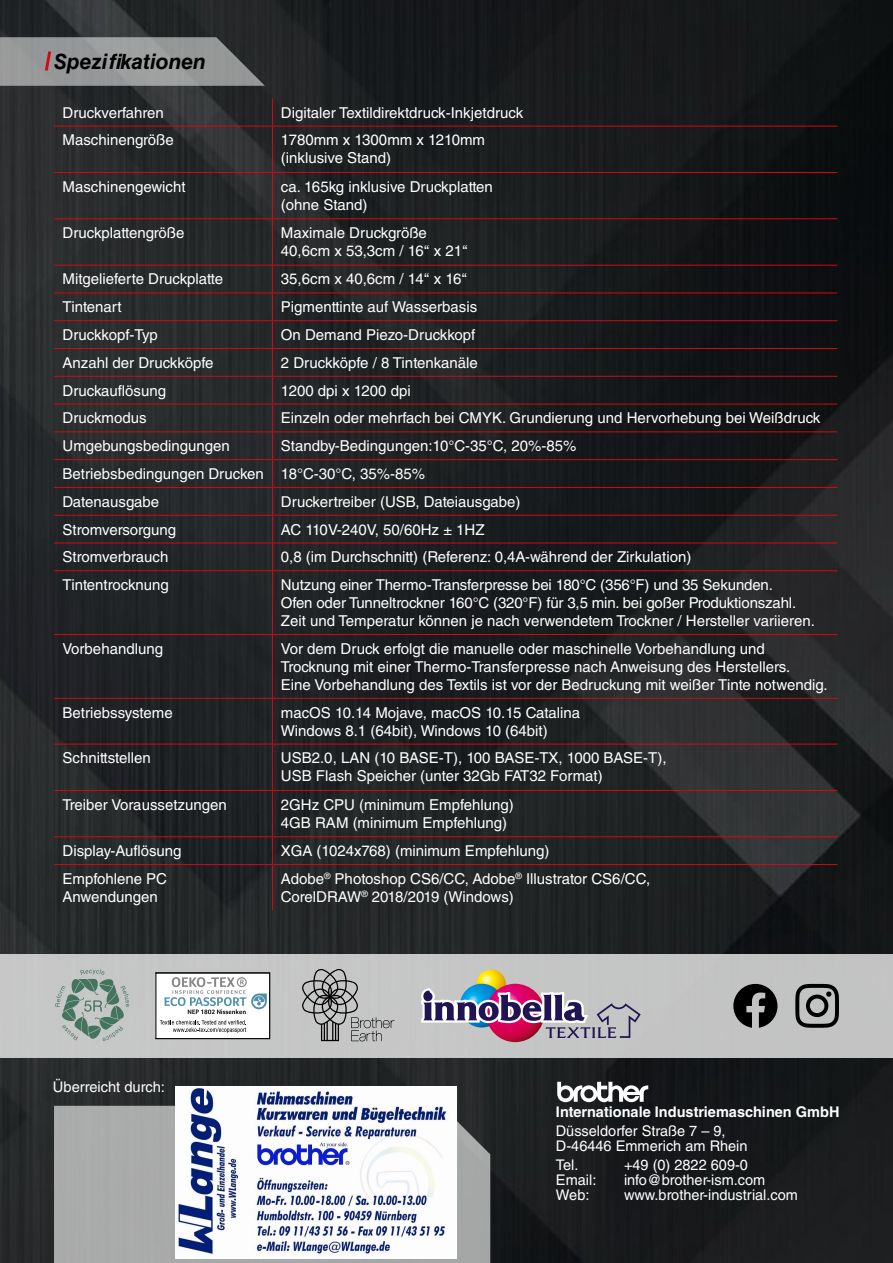
<style>
.page{position:relative;width:893px;height:1263px;background:#fff}
.page>*{position:absolute;margin:0;border:0;box-sizing:border-box;transform-origin:0 0}
.t1{font:italic 700 21px "Helvetica LT Std";color:#000}
.t2{font:15px/18px "Helvetica LT Std";color:#fff}
.t3{font:14.7px/14.7px "Helvetica LT Std";color:#fff}
.t4{font:700 14.7px "Helvetica LT Std";color:#fff}
</style>
<div class="page">
<img style="left:0;top:0;width:893px;height:1263px">
<div style="left:0;top:954px;width:893px;height:104px;background:#c5c5c5"></div>
<svg style="left:476px;top:969px;width:30px;height:30px"></svg>
<svg style="left:460px;top:984px;width:44px;height:43px"></svg>
<svg style="left:486px;top:984px;width:58px;height:58px"></svg>
<svg style="left:421px;top:988px;width:220px;height:50px"></svg>
<svg style="left:55px;top:969px;width:74px;height:72px"></svg>
<svg style="left:557px;top:1082px;width:91px;height:20px"></svg>
<svg style="left:795px;top:984px;width:44px;height:44px"></svg>
<svg style="left:302px;top:969px;width:93px;height:72px"></svg>
<svg style="left:158px;top:974px;width:110px;height:63px;background:#dfe4e5"></svg>
<div style="left:156px;top:972px;width:114px;height:67px;border:1px solid #000"></div>
<svg style="left:733px;top:984px;width:44px;height:44px"></svg>
<svg style="left:272px;top:98px;width:1px;height:28px"></svg>
<hr style="left:54px;top:126px;width:218px;height:1px;background:#d20a11">
<hr style="left:54px;top:172px;width:218px;height:1px;background:#d20a11">
<hr style="left:54px;top:218px;width:218px;height:1px;background:#d20a11">
<hr style="left:54px;top:265px;width:218px;height:1px;background:#d20a11">
<hr style="left:54px;top:293px;width:218px;height:1px;background:#d20a11">
<hr style="left:54px;top:320px;width:218px;height:1px;background:#d20a11">
<hr style="left:54px;top:348px;width:218px;height:1px;background:#d20a11">
<hr style="left:54px;top:376px;width:218px;height:1px;background:#d20a11">
<hr style="left:54px;top:404px;width:218px;height:1px;background:#d20a11">
<hr style="left:54px;top:431px;width:218px;height:1px;background:#d20a11">
<hr style="left:54px;top:459px;width:218px;height:1px;background:#d20a11">
<hr style="left:54px;top:487px;width:218px;height:1px;background:#d20a11">
<hr style="left:54px;top:515px;width:218px;height:1px;background:#d20a11">
<hr style="left:54px;top:543px;width:218px;height:1px;background:#d20a11">
<hr style="left:54px;top:570px;width:218px;height:1px;background:#d20a11">
<hr style="left:54px;top:634px;width:218px;height:1px;background:#d20a11">
<hr style="left:54px;top:698px;width:218px;height:1px;background:#d20a11">
<hr style="left:54px;top:744px;width:218px;height:1px;background:#d20a11">
<hr style="left:54px;top:790px;width:218px;height:1px;background:#d20a11">
<hr style="left:54px;top:836px;width:218px;height:1px;background:#d20a11">
<hr style="left:272px;top:126px;width:1px;height:46px;background:#d20a11">
<hr style="left:272px;top:173px;width:1px;height:45px;background:#d20a11">
<hr style="left:272px;top:219px;width:1px;height:46px;background:#d20a11">
<svg style="left:272px;top:266px;width:1px;height:304px"></svg>
<hr style="left:272px;top:571px;width:1px;height:63px;background:#d20a11">
<hr style="left:272px;top:635px;width:1px;height:63px;background:#d20a11">
<hr style="left:272px;top:699px;width:1px;height:45px;background:#d20a11">
<hr style="left:272px;top:744px;width:1px;height:46px;background:#d20a11">
<hr style="left:272px;top:791px;width:1px;height:45px;background:#d20a11">
<svg style="left:272px;top:837px;width:1px;height:27px"></svg>
<hr style="left:272px;top:126px;width:565px;height:1px;background:#d20a11">
<hr style="left:272px;top:172px;width:565px;height:1px;background:#d20a11">
<hr style="left:272px;top:218px;width:565px;height:1px;background:#d20a11">
<hr style="left:272px;top:265px;width:565px;height:1px;background:#d20a11">
<hr style="left:272px;top:293px;width:565px;height:1px;background:#d20a11">
<hr style="left:272px;top:320px;width:565px;height:1px;background:#d20a11">
<hr style="left:272px;top:348px;width:565px;height:1px;background:#d20a11">
<hr style="left:272px;top:376px;width:565px;height:1px;background:#d20a11">
<hr style="left:272px;top:404px;width:565px;height:1px;background:#d20a11">
<hr style="left:272px;top:431px;width:565px;height:1px;background:#d20a11">
<hr style="left:272px;top:459px;width:565px;height:1px;background:#d20a11">
<hr style="left:272px;top:487px;width:565px;height:1px;background:#d20a11">
<hr style="left:272px;top:515px;width:565px;height:1px;background:#d20a11">
<hr style="left:272px;top:543px;width:565px;height:1px;background:#d20a11">
<hr style="left:272px;top:570px;width:565px;height:1px;background:#d20a11">
<hr style="left:272px;top:634px;width:565px;height:1px;background:#d20a11">
<hr style="left:272px;top:698px;width:565px;height:1px;background:#d20a11">
<hr style="left:272px;top:744px;width:565px;height:1px;background:#d20a11">
<hr style="left:272px;top:790px;width:565px;height:1px;background:#d20a11">
<hr style="left:272px;top:836px;width:565px;height:1px;background:#d20a11">
<hr style="left:54px;top:864px;width:218px;height:1px;background:#d20a11">
<hr style="left:272px;top:865px;width:1px;height:45px;background:#d20a11">
<hr style="left:272px;top:864px;width:565px;height:1px;background:#d20a11">
<svg style="left:0;top:37px;width:265px;height:49px;background:#8d8d8e"></svg>
<div style="left:54px;top:1106px;width:436px;height:157px;background:#a9aaaa"></div>
<img style="left:175px;top:1087px;width:282px;height:172px">
<h1 class="t1" style="left:54px;top:49px;width:154px">Spezifikationen</h1>
<p class="t2" style="left:63px;top:103px;width:103px">Druckverfahren</p>
<p class="t2" style="left:281px;top:103px;width:244px">Digitaler Textildirektdruck-Inkjetdruck</p>
<p class="t2" style="left:63px;top:131px;width:113px">Maschinengröße</p>
<p class="t2" style="left:281px;top:131px;width:206px">1780mm x 1300mm x 1210mm (inklusive Stand)</p>
<p class="t2" style="left:63px;top:177px;width:125px">Maschinengewicht</p>
<p class="t2" style="left:281px;top:177px;width:213px">ca. 165kg inklusive Druckplatten (ohne Stand)</p>
<p class="t2" style="left:63px;top:224px;width:123px">Druckplattengröße</p>
<p class="t2" style="left:281px;top:224px;width:188px">Maximale Druckgröße<br>40,6cm x 53,3cm / 16‘‘ x 21‘‘</p>
<p class="t2" style="left:63px;top:270px;width:162px">Mitgelieferte Druckplatte</p>
<p class="t2" style="left:281px;top:270px;width:188px">35,6cm x 40,6cm / 14‘‘ x 16‘‘</p>
<p class="t2" style="left:63px;top:298px;width:61px">Tintenart</p>
<p class="t2" style="left:281px;top:298px;width:198px">Pigmenttinte auf Wasserbasis</p>
<p class="t2" style="left:63px;top:326px;width:97px">Druckkopf-Typ</p>
<p class="t2" style="left:281px;top:326px;width:196px">On Demand Piezo-Druckkopf</p>
<p class="t2" style="left:63px;top:353px;width:152px">Anzahl der Druckköpfe</p>
<p class="t2" style="left:281px;top:353px;width:198px">2 Druckköpfe / 8 Tintenkanäle</p>
<p class="t2" style="left:63px;top:381px;width:105px">Druckauflösung</p>
<p class="t2" style="left:281px;top:381px;width:131px">1200 dpi x 1200 dpi</p>
<p class="t2" style="left:63px;top:409px;width:86px">Druckmodus</p>
<p class="t2" style="left:281px;top:409px;width:541px">Einzeln oder mehrfach bei CMYK. Grundierung und Hervorhebung bei Weißdruck</p>
<p class="t2" style="left:63px;top:437px;width:169px">Umgebungsbedingungen</p>
<p class="t2" style="left:63px;top:432px;width:516px;line-height:27.8px;text-indent:218px">Standby-Bedingungen:10°C-35°C, 20%-85%<br>Betriebsbedingungen Drucken 18°C-30°C, 35%-85%<br>Datenausgabe</p>
<p class="t2" style="left:281px;top:492px;width:241px">Druckertreiber (USB, Dateiausgabe)</p>
<p class="t2" style="left:63px;top:520px;width:115px">Stromversorgung</p>
<p class="t2" style="left:281px;top:520px;width:205px">AC 110V-240V, 50/60Hz ± 1HZ</p>
<p class="t2" style="left:63px;top:548px;width:107px">Stromverbrauch</p>
<p class="t2" style="left:281px;top:548px;width:412px">0,8 (im Durchschnitt) (Referenz: 0,4A-während der Zirkulation)</p>
<p class="t2" style="left:63px;top:576px;width:108px">Tintentrocknung</p>
<p class="t2" style="left:281px;top:576px;width:535px">Nutzung einer Thermo-Transferpresse bei 180°C (356°F) und 35 Sekunden.<br>Ofen oder Tunneltrockner 160°C (320°F) für 3,5 min. bei goßer Produktionszahl.<br>Zeit und Temperatur können je nach verwendetem Trockner / Hersteller variieren.</p>
<p class="t2" style="left:63px;top:639px;width:102px">Vorbehandlung</p>
<p class="t2" style="left:281px;top:639px;width:548px">Vor dem Druck erfolgt die manuelle oder maschinelle Vorbehandlung und<br>Trocknung mit einer Thermo-Transferpresse nach Anweisung des Herstellers.<br>Eine Vorbehandlung des Textils ist vor der Bedruckung mit weißer Tinte notwendig.</p>
<p class="t2" style="left:63px;top:703px;width:112px">Betriebssysteme</p>
<p class="t2" style="left:281px;top:703px;width:301px">macOS 10.14 Mojave, macOS 10.15 Catalina<br>Windows 8.1 (64bit), Windows 10 (64bit)</p>
<p class="t2" style="left:63px;top:749px;width:90px">Schnittstellen</p>
<p class="t2" style="left:281px;top:749px;width:387px">USB2.0, LAN (10 BASE-T), 100 BASE-TX, 1000 BASE-T),<br>USB Flash Speicher (unter 32Gb FAT32 Format)</p>
<p class="t2" style="left:63px;top:795px;width:166px">Treiber Voraussetzungen</p>
<p class="t2" style="left:281px;top:795px;width:234px">2GHz CPU (minimum Empfehlung)<br>4GB RAM (minimum Empfehlung)</p>
<p class="t2" style="left:63px;top:842px;width:121px">Display-Auflösung</p>
<p class="t2" style="left:281px;top:842px;width:270px">XGA (1024x768) (minimum Empfehlung)</p>
<p class="t2" style="left:63px;top:870px;width:106px">Empfohlene PC<br>Anwendungen</p>
<p class="t2" style="left:281px;top:869px;width:371px">Adobe<sup>®</sup> Photoshop CS6/CC, Adobe<sup>®</sup> Illustrator CS6/CC,<br>CorelDRAW<sup>®</sup> 2018/2019 (Windows)</p>
<p class="t3" style="left:53px;top:1080px;width:114px">Überreicht durch:</p>
<p class="t4" style="left:556px;top:1103px;width:285px">Internationale Industriemaschinen GmbH</p>
<p class="t3" style="left:556px;top:1123px;width:193px">Düsseldorfer Straße 7 – 9,<br>D-46446 Emmerich am Rhein</p>
<p class="t3" style="left:556px;top:1157px;width:24px">Tel.</p>
<p class="t3" style="left:624px;top:1157px;width:126px">+49 (0) 2822 609-0</p>
<p class="t3" style="left:556px;top:1172px;width:42px">Email:</p>
<p class="t3" style="left:624px;top:1172px;width:143px">info@brother-ism.com</p>
<p class="t3" style="left:556px;top:1187px;width:35px">Web:</p>
<p class="t3" style="left:624px;top:1187px;width:176px">www.brother-industrial.com</p>
</div>
